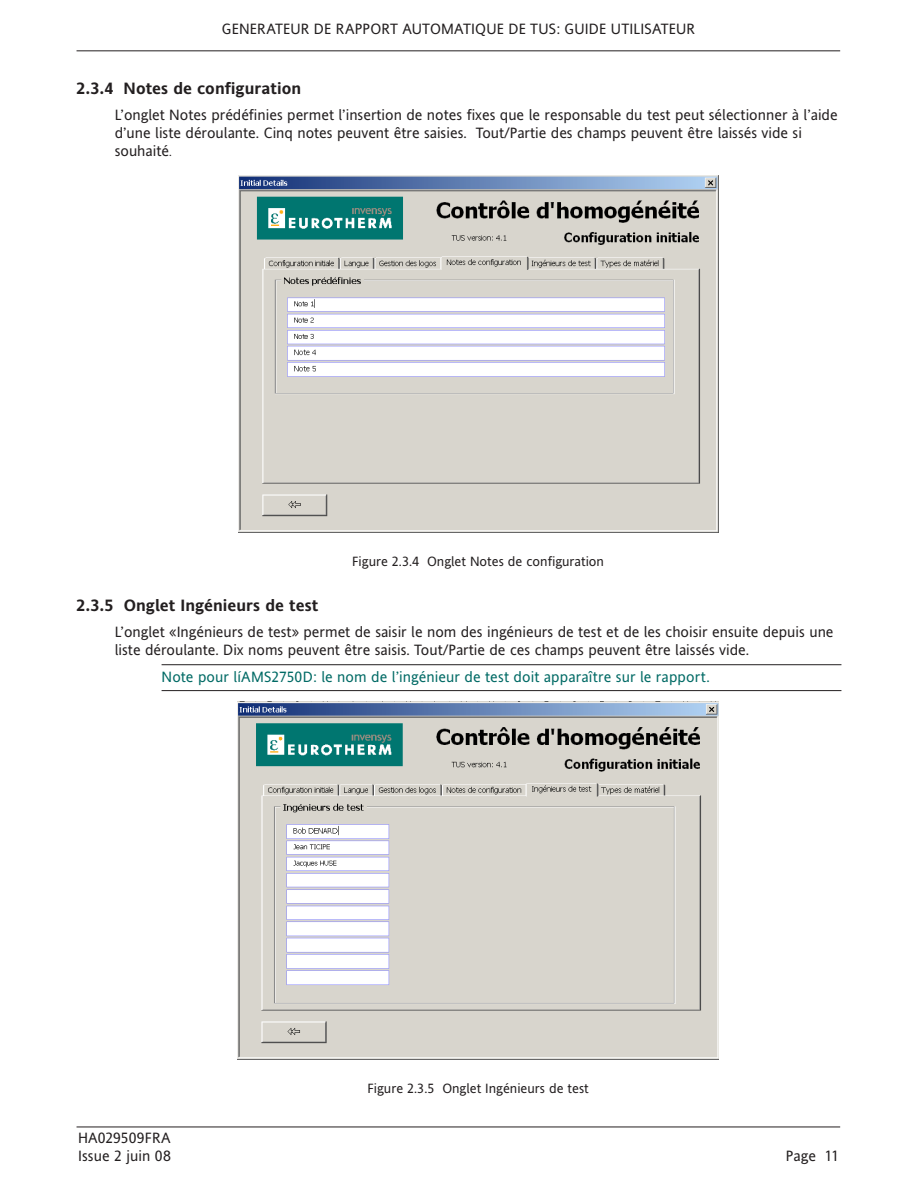
<style>
.page{position:relative;width:918px;height:1188px;background:#fff}
.page>*{position:absolute;margin:0;border:0;box-sizing:border-box;transform-origin:0 0}
.t1{font:700 16.5px "Invensys Andale";letter-spacing:.005em;color:#231f20}
.t2{font:15px/18px "Invensys Andale";color:#231f20}
.t3{font:15px "Invensys Andale";letter-spacing:.005em;color:#006a65}
.t4{font:13.5px "Invensys Andale";color:#231f20}
.s1{font-size:12px}
</style>
<div class="page">
<hr style="left:77px;top:51px;width:763px;height:1px;background:#231f20">
<hr style="left:77px;top:1127px;width:763px;height:1px;background:#231f20">
<hr style="left:162px;top:664px;width:679px;height:1px;background:#231f20">
<hr style="left:162px;top:690px;width:679px;height:1px;background:#231f20">
<img style="left:238px;top:176px;width:480px;height:357px">
<img style="left:238px;top:702px;width:480px;height:358px">
<p class="t2" style="left:222px;top:20px;width:124px">GENERATEUR de rapp</p>
<p class="t2" style="left:370px;top:20px;width:326px">ort automatique de TUS: GUIDE UTILISATEUR</p>
<p class="t1" style="left:77px;top:79px;width:226px">2.3.4 Notes de configuration</p>
<p class="t2" style="left:115px;top:106px;width:724px">L’onglet Notes prédéfinies permet l’insertion de notes fixes que le responsable du test peut sélectionner à l’aide d’une liste déroulante. Cinq notes peuvent être saisies. Tout/Partie des champs peuvent être laissés vide si souhaité<span class="s1">.</span></p>
<p class="t4" style="left:352px;top:553px;width:253px">Figure 2.3.4 Onglet Notes de configuration</p>
<p class="t1" style="left:77px;top:596px;width:243px">2.3.5 Onglet Ingénieurs de test</p>
<p class="t2" style="left:115px;top:623px;width:720px">L’onglet «Ingénieurs de test» permet de saisir le nom des ingénieurs de test et de les choisir ensuite depuis une liste déroulante. Dix noms peuvent être saisis. Tout/Partie de ces champs peuvent être laissés vide.</p>
<p class="t3" style="left:162px;top:668px;width:550px">Note pour líAMS2750D : le nom de l’ingénieur de test doit apparaître sur le rapport.</p>
<p class="t2" style="left:78px;top:1129px;width:94px">HA029509FRA<br>Issue 2 juin 08</p>
<p class="t4" style="left:367px;top:1081px;width:223px">Figure 2.3.5 Onglet Ingénieurs de test</p>
<p class="t2" style="left:786px;top:1147px;width:55px">Page 11</p>
</div>
